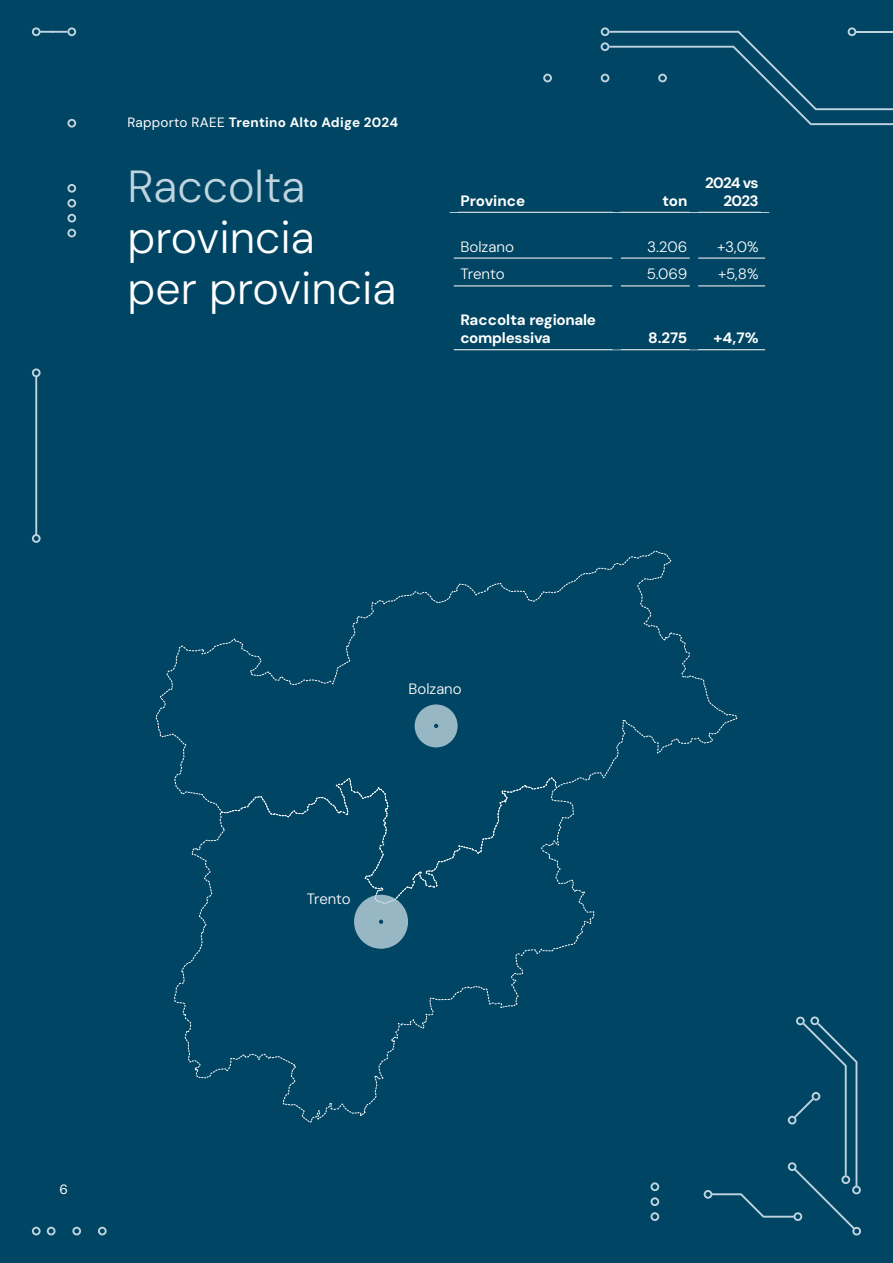
<style>
.page{position:relative;width:893px;height:1263px;background:#004563}
.page>*{position:absolute;margin:0;border:0;box-sizing:border-box;transform-origin:0 0}
.t1{font:300 45px/51px "DM Sans";color:#fff}
.t2{font:300 15px "DM Sans";color:#fff}
.t3{font:700 15px/18px "DM Sans";letter-spacing:-.02em;color:#fff}
.t4{font:700 15px/18px "DM Sans";letter-spacing:-.055em;color:#fff;text-align:right}
.t5{font:700 15px "DM Sans";color:#fff}
.t6{font:700 13.5px "DM Sans";letter-spacing:.02em;color:#fff}
.t7{font:13.5px "DM Sans";color:#fff}
.s1{font-weight:400}
.s2{color:#bfd4de}
</style>
<div class="page">
<svg style="left:543px;top:74px;width:9px;height:8px"></svg>
<svg style="left:601px;top:27px;width:292px;height:98px;background:#094c69"></svg>
<svg style="left:67px;top:229px;width:9px;height:8px"></svg>
<svg style="left:67px;top:214px;width:9px;height:8px"></svg>
<svg style="left:67px;top:199px;width:9px;height:9px"></svg>
<svg style="left:67px;top:184px;width:9px;height:9px"></svg>
<svg style="left:67px;top:119px;width:9px;height:9px"></svg>
<svg style="left:32px;top:27px;width:44px;height:9px"></svg>
<svg style="left:32px;top:368px;width:9px;height:175px;background:#2e6780"></svg>
<svg style="left:32px;top:1227px;width:9px;height:8px"></svg>
<svg style="left:47px;top:1227px;width:9px;height:8px"></svg>
<svg style="left:72px;top:1227px;width:9px;height:8px"></svg>
<svg style="left:98px;top:1227px;width:9px;height:8px"></svg>
<div style="left:156px;top:550px;width:705px;height:686px;background:#004563"></div>
<div style="left:403px;top:679px;width:64px;height:15px;background:#004563"></div>
<div style="left:307px;top:889px;width:44px;height:15px;background:#004563"></div>
<hr style="left:454px;top:258px;width:158px;height:1px;background:#fff">
<hr style="left:621px;top:258px;width:69px;height:1px;background:#fff">
<hr style="left:698px;top:258px;width:67px;height:1px;background:#fff">
<hr style="left:454px;top:286px;width:158px;height:1px;background:#fff">
<hr style="left:621px;top:286px;width:69px;height:1px;background:#fff">
<hr style="left:698px;top:286px;width:67px;height:1px;background:#fff">
<hr style="left:454px;top:349px;width:163px;height:1px;background:#fff">
<hr style="left:617px;top:349px;width:77px;height:1px;background:#fff">
<hr style="left:694px;top:349px;width:71px;height:1px;background:#fff">
<div style="left:612px;top:212px;width:9px;height:46px;background:#004563"></div>
<div style="left:690px;top:212px;width:8px;height:46px;background:#004563"></div>
<div style="left:612px;top:258px;width:9px;height:28px;background:#004563"></div>
<div style="left:690px;top:258px;width:8px;height:28px;background:#004563"></div>
<div style="left:612px;top:286px;width:9px;height:64px;background:#004563"></div>
<div style="left:690px;top:286px;width:8px;height:64px;background:#004563"></div>
<hr style="left:450px;top:212px;width:167px;height:1px;background:#fff">
<hr style="left:617px;top:212px;width:77px;height:1px;background:#fff">
<hr style="left:694px;top:212px;width:75px;height:1px;background:#fff">
<div style="left:450px;top:166px;width:8px;height:46px;background:#004563"></div>
<div style="left:612px;top:166px;width:9px;height:46px;background:#004563"></div>
<div style="left:690px;top:166px;width:8px;height:46px;background:#004563"></div>
<div style="left:761px;top:166px;width:8px;height:46px;background:#004563"></div>
<p class="t6" style="left:127px;top:114px;width:272px"><span class="s1">Rapporto RAEE</span> Trentino Alto Adige 2024</p>
<p class="t1" style="left:128px;top:160px;width:189px"><span class="s2">Raccolta </span>provincia</p>
<p class="t1" style="left:128px;top:262px;width:270px">per provincia</p>
<p class="t5" style="left:460px;top:191px;width:66px">Province</p>
<p class="t3" style="left:662px;top:192px;width:27px">ton</p>
<p class="t4" style="left:705px;top:174px;width:55px">2024 vs<br>2023</p>
<p class="t2" style="left:460px;top:237px;width:55px">Bolzano</p>
<p class="t2" style="left:647px;top:237px;width:42px">3.206</p>
<p class="t2" style="left:718px;top:237px;width:42px">+3,0%</p>
<p class="t2" style="left:460px;top:265px;width:46px">Trento</p>
<p class="t2" style="left:647px;top:265px;width:42px">5.069</p>
<p class="t2" style="left:718px;top:265px;width:42px">+5,8%</p>
<p class="t3" style="left:460px;top:311px;width:137px">Raccolta regionale complessiva</p>
<p class="t3" style="left:648px;top:329px;width:41px">8.275</p>
<p class="t3" style="left:714px;top:329px;width:46px">+4,7%</p>
<p class="t7" style="left:60px;top:1181px;width:10px">6</p>
<p class="t2" style="left:409px;top:680px;width:54px">Bolzano</p>
<p class="t2" style="left:307px;top:889px;width:45px">Trento</p>
</div>
